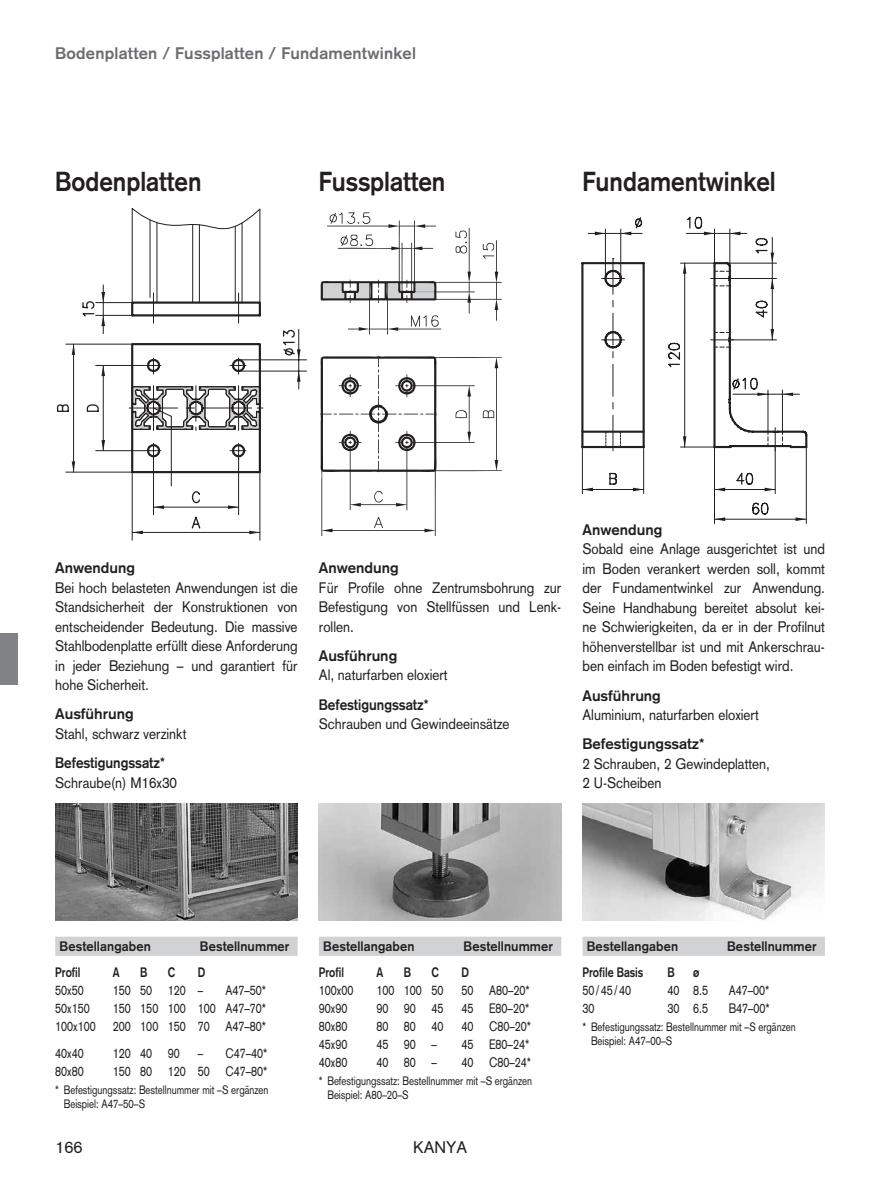
<style>
.page{position:relative;width:893px;height:1191px;background:#fff}
.page>*{position:absolute;margin:0;border:0;box-sizing:border-box;transform-origin:0 0}
.t1{font:700 27px "Akzidenz Grotesk";color:#231f20;scale:.9 1}
.t2{font:700 16.5px "Akzidenz Grotesk";letter-spacing:.015em;color:#6c6d70}
.t3{font:16.5px "Akzidenz Grotesk";color:#231f20}
.t4{font:15px/19.5px "Akzidenz Grotesk";color:#231f20;text-align:justify;scale:.9 1}
.t5{font:700 15px "Akzidenz Grotesk";color:#231f20}
.t6{font:700 15px "Akzidenz Grotesk";color:#231f20;scale:.9 1}
.t7{font:13.5px "Akzidenz Grotesk";color:#231f20;scale:.8 1}
.t8{font:700 13.5px "Akzidenz Grotesk";letter-spacing:.01em;color:#231f20;scale:.95 1}
.t9{font:700 13.5px "Akzidenz Grotesk";letter-spacing:.01em;color:#231f20;scale:.8 1}
.t10{font:12px/13.5px "Akzidenz Grotesk";color:#231f20;scale:.8 1}
</style>
<div class="page">
<img style="left:583px;top:804px;width:242px;height:117px">
<img style="left:319px;top:804px;width:242px;height:117px">
<hr style="left:582px;top:262px;width:62px;height:2px;background:#231f20">
<hr style="left:643px;top:263px;width:2px;height:184px;background:#231f20">
<hr style="left:582px;top:446px;width:62px;height:2px;background:#231f20">
<hr style="left:581px;top:263px;width:2px;height:184px;background:#231f20">
<hr style="left:612px;top:259px;width:1px;height:35px;background:#231f20">
<hr style="left:612px;top:313px;width:1px;height:32px;background:#231f20">
<hr style="left:612px;top:364px;width:1px;height:32px;background:#231f20">
<hr style="left:612px;top:415px;width:1px;height:36px;background:#231f20">
<hr style="left:643px;top:447px;width:1px;height:46px;background:#231f20">
<hr style="left:582px;top:447px;width:1px;height:46px;background:#231f20">
<hr style="left:714px;top:489px;width:61px;height:1px;background:#231f20">
<hr style="left:714px;top:519px;width:92px;height:1px;background:#231f20">
<svg style="left:609px;top:472px;width:8px;height:13px"></svg>
<hr style="left:582px;top:489px;width:62px;height:1px;background:#231f20">
<hr style="left:714px;top:447px;width:1px;height:76px;background:#231f20">
<svg style="left:582px;top:487px;width:11px;height:4px"></svg>
<svg style="left:633px;top:487px;width:11px;height:4px"></svg>
<svg style="left:715px;top:517px;width:10px;height:4px"></svg>
<svg style="left:718px;top:487px;width:7px;height:4px"></svg>
<hr style="left:582px;top:430px;width:62px;height:3px;background:#231f20">
<svg style="left:605px;top:432px;width:2px;height:14px"></svg>
<svg style="left:620px;top:433px;width:1px;height:13px"></svg>
<hr style="left:806px;top:447px;width:1px;height:76px;background:#231f20">
<svg style="left:736px;top:472px;width:18px;height:13px"></svg>
<hr style="left:775px;top:446px;width:1px;height:47px;background:#231f20">
<svg style="left:752px;top:502px;width:17px;height:13px"></svg>
<svg style="left:765px;top:487px;width:10px;height:4px"></svg>
<svg style="left:795px;top:517px;width:11px;height:4px"></svg>
<hr style="left:605px;top:229px;width:1px;height:49px;background:#231f20">
<hr style="left:620px;top:229px;width:1px;height:49px;background:#231f20">
<svg style="left:602px;top:329px;width:22px;height:29px"></svg>
<svg style="left:602px;top:268px;width:22px;height:21px"></svg>
<hr style="left:588px;top:233px;width:54px;height:1px;background:#231f20">
<svg style="left:595px;top:232px;width:10px;height:3px"></svg>
<svg style="left:621px;top:217px;width:22px;height:18px"></svg>
<svg style="left:668px;top:216px;width:140px;height:235px"></svg>
<hr style="left:312px;top:329px;width:1px;height:60px;background:#231f20">
<svg style="left:297px;top:372px;width:4px;height:10px"></svg>
<svg style="left:57px;top:208px;width:207px;height:332px"></svg>
<hr style="left:242px;top:223px;width:1px;height:79px;background:#231f20">
<hr style="left:235px;top:226px;width:1px;height:76px;background:#231f20">
<hr style="left:238px;top:293px;width:1px;height:30px;background:#231f20">
<hr style="left:298px;top:329px;width:1px;height:60px;background:#231f20">
<hr style="left:237px;top:371px;width:70px;height:1px;background:#231f20">
<hr style="left:237px;top:359px;width:70px;height:1px;background:#231f20">
<svg style="left:280px;top:329px;width:21px;height:31px"></svg>
<svg style="left:320px;top:212px;width:182px;height:123px"></svg>
<svg style="left:320px;top:356px;width:182px;height:180px"></svg>
<img style="left:55px;top:804px;width:243px;height:117px">
<div style="left:0;top:634px;width:17px;height:51px;background:#808285"></div>
<div style="left:319px;top:936px;width:242px;height:19px;background:#d1d2d4"></div>
<div style="left:55px;top:936px;width:243px;height:19px;background:#d1d2d4"></div>
<div style="left:583px;top:936px;width:242px;height:19px;background:#d1d2d4"></div>
<p class="t2" style="left:55px;top:43px;width:362px">Bodenplatten / Fussplatten / Fundamentwinkel</p>
<h1 class="t1" style="left:55px;top:166px;width:164px">Bodenplatten</h1>
<h1 class="t1" style="left:319px;top:166px;width:142px">Fussplatten</h1>
<h1 class="t1" style="left:583px;top:166px;width:216px">Fundamentwinkel</h1>
<p class="t5" style="left:55px;top:559px;width:81px">Anwendung</p>
<p class="t4" style="left:55px;top:577px;width:271px">Bei hoch belasteten Anwendungen ist die Standsicherheit der Konstruktionen von entscheidender Bedeutung. Die massive Stahlbodenplatte erfüllt diese Anforderung in jeder Beziehung – und garantiert für hohe Sicherheit.</p>
<p class="t5" style="left:55px;top:705px;width:80px">Ausführung</p>
<p class="t4" style="left:55px;top:724px;width:147px">Stahl, schwarz verzinkt</p>
<p class="t6" style="left:55px;top:754px;width:123px">Befestigungssatz*</p>
<p class="t4" style="left:55px;top:772px;width:137px">Schraube(n) M16x30</p>
<p class="t5" style="left:319px;top:559px;width:81px">Anwendung</p>
<p class="t4" style="left:319px;top:577px;width:271px">Für Profile ohne Zentrumsbohrung zur Befestigung von Stellfüssen und Lenk&shy;rollen.</p>
<p class="t5" style="left:319px;top:646px;width:80px">Ausführung</p>
<p class="t4" style="left:319px;top:665px;width:145px">Al, naturfarben eloxiert</p>
<p class="t6" style="left:319px;top:695px;width:123px">Befestigungssatz*</p>
<p class="t4" style="left:319px;top:714px;width:213px">Schrauben und Gewindeeinsätze</p>
<p class="t5" style="left:583px;top:520px;width:81px">Anwendung</p>
<p class="t4" style="left:583px;top:539px;width:271px">Sobald eine Anlage ausgerichtet ist und im Boden verankert werden soll, kommt der Fundamentwinkel zur Anwendung.<br>Seine Handhabung bereitet absolut kei&shy;ne Schwierigkeiten, da er in der Profilnut höhenverstellbar ist und mit Ankerschrau&shy;ben einfach im Boden befestigt wird.</p>
<p class="t5" style="left:583px;top:686px;width:80px">Ausführung</p>
<p class="t4" style="left:583px;top:705px;width:197px">Aluminium, naturfarben eloxiert</p>
<p class="t5" style="left:583px;top:735px;width:123px">Befestigungssatz*</p>
<p class="t4" style="left:583px;top:754px;width:210px">2 Schrauben, 2 Gewindeplatten,<br>2 U-Scheiben</p>
<p class="t8" style="left:60px;top:937px;width:98px">Bestellangaben</p>
<p class="t8" style="left:200px;top:937px;width:96px">Bestellnummer</p>
<p class="t9" style="left:55px;top:964px;width:49px">Profil A</p>
<p class="t9" style="left:140px;top:964px;width:22px">B C</p>
<p class="t9" style="left:198px;top:964px;width:11px">D</p>
<p class="t7" style="left:55px;top:982px;width:37px">50x50</p>
<p class="t7" style="left:113px;top:982px;width:115px">150 50 120 –</p>
<p class="t7" style="left:225px;top:982px;width:52px">A47–50*</p>
<p class="t7" style="left:55px;top:1000px;width:45px">50x150</p>
<p class="t7" style="left:113px;top:1000px;width:193px">150 150 100 100 A47–70*</p>
<p class="t7" style="left:55px;top:1018px;width:52px">100x100</p>
<p class="t7" style="left:113px;top:1018px;width:193px">200 100 150 70 A47–80*</p>
<p class="t7" style="left:55px;top:1045px;width:37px">40x40</p>
<p class="t7" style="left:113px;top:1045px;width:86px">120 40 90</p>
<p class="t7" style="left:198px;top:1045px;width:89px">– C47–40*</p>
<p class="t7" style="left:55px;top:1063px;width:37px">80x80</p>
<p class="t7" style="left:113px;top:1063px;width:195px">150 80 120 50 C47–80*</p>
<p class="t10" style="left:64px;top:1083px;width:257px;text-indent:-9px">* Befestigungssatz: Bestellnummer mit –S ergänzen<br>Beispiel: A47–50–S</p>
<p class="t8" style="left:323px;top:937px;width:98px">Bestellangaben</p>
<p class="t8" style="left:463px;top:937px;width:96px">Bestellnummer</p>
<p class="t9" style="left:319px;top:964px;width:49px">Profil A</p>
<p class="t9" style="left:404px;top:964px;width:22px">B C</p>
<p class="t9" style="left:461px;top:964px;width:11px">D</p>
<p class="t7" style="left:319px;top:982px;width:45px">100x00</p>
<p class="t7" style="left:376px;top:982px;width:86px">100 100 50</p>
<p class="t7" style="left:461px;top:982px;width:87px">50 A80–20*</p>
<p class="t7" style="left:319px;top:1000px;width:37px">90x90</p>
<p class="t7" style="left:376px;top:1000px;width:86px">90 90 45</p>
<p class="t7" style="left:461px;top:1000px;width:86px">45 E80–20*</p>
<p class="t7" style="left:319px;top:1018px;width:37px">80x80</p>
<p class="t7" style="left:376px;top:1018px;width:86px">80 80 40</p>
<p class="t7" style="left:461px;top:1018px;width:89px">40 C80–20*</p>
<p class="t7" style="left:319px;top:1036px;width:37px">45x90</p>
<p class="t7" style="left:376px;top:1036px;width:77px">45 90 –</p>
<p class="t7" style="left:461px;top:1036px;width:86px">45 E80–24*</p>
<p class="t7" style="left:319px;top:1054px;width:37px">40x80</p>
<p class="t7" style="left:376px;top:1054px;width:77px">40 80 –</p>
<p class="t7" style="left:461px;top:1054px;width:89px">40 C80–24*</p>
<p class="t10" style="left:327px;top:1074px;width:257px;text-indent:-9px">* Befestigungssatz: Bestellnummer mit –S ergänzen<br>Beispiel: A80–20–S</p>
<p class="t3" style="left:55px;top:1137px;width:29px">166</p>
<p class="t3" style="left:413px;top:1137px;width:56px">KANYA</p>
<p class="t8" style="left:587px;top:937px;width:98px">Bestellangaben</p>
<p class="t8" style="left:727px;top:937px;width:96px">Bestellnummer</p>
<p class="t9" style="left:583px;top:964px;width:77px">Profile Basis</p>
<p class="t9" style="left:668px;top:964px;width:11px">B</p>
<p class="t9" style="left:693px;top:964px;width:9px">ø</p>
<p class="t7" style="left:583px;top:982px;width:62px">50/45/40</p>
<p class="t7" style="left:668px;top:982px;width:52px">40 8.5</p>
<p class="t7" style="left:729px;top:982px;width:52px">A47–00*</p>
<p class="t7" style="left:583px;top:1000px;width:17px">30</p>
<p class="t7" style="left:668px;top:1000px;width:52px">30 6.5</p>
<p class="t7" style="left:729px;top:1000px;width:53px">B47–00*</p>
<p class="t10" style="left:591px;top:1020px;width:257px;text-indent:-9px">* Befestigungssatz: Bestellnummer mit –S ergänzen<br>Beispiel: A47–00–S</p>
</div>
